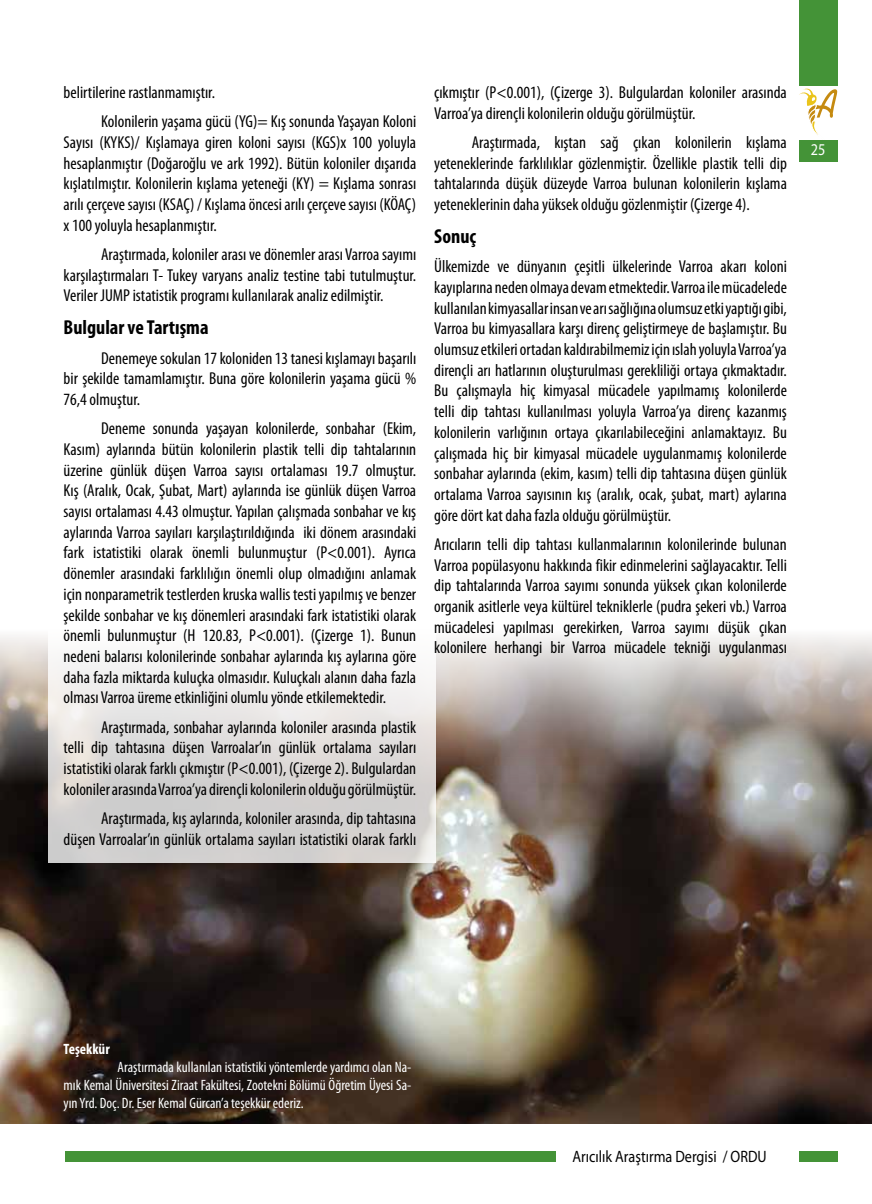
<style>
.page{position:relative;width:872px;height:1204px;background:#fff}
.page>*{position:absolute;margin:0;border:0;box-sizing:border-box;transform-origin:0 0}
.t1{font:700 condensed 20.25px "Myriad Pro";color:#000}
.t2{font:condensed 17.25px/20.7px "Myriad Pro";color:#000;text-align:justify}
.t3{font:16.5px "Myriad Pro";color:#000;scale:.86 1}
.t4{font:16.5px "Myriad Pro";color:#fff;scale:.86 1}
.t5{font:condensed 15px/18px "Myriad Pro";color:#fff;text-align:justify}
.t6{font:700 condensed 15px "Myriad Pro";color:#fff}
</style>
<div class="page">
<svg style="left:799px;top:88px;width:38px;height:47px"></svg>
<div style="left:799px;top:0;width:38px;height:85px;background:#449337"></div>
<div style="left:799px;top:140px;width:38px;height:22px;background:#449337"></div>
<div style="left:799px;top:1151px;width:38px;height:10px;background:#449337"></div>
<div style="left:65px;top:1151px;width:491px;height:10px;background:#449337"></div>
<img style="left:0;top:635px;width:872px;height:487px">
<div style="left:48px;top:520px;width:388px;height:342px;background:linear-gradient(to bottom,#fff,#cdcac9)"></div>
<p class="t2" style="left:101px;top:77px;width:317px;line-height:29.2px;text-indent:-38px">belirtilerine rastlanmamıştır.<br>Kolonilerin yaşama gücü (YG)= Kış sonunda Yaşayan Koloni</p>
<p class="t2" style="left:64px;top:132px;width:354px">Sayısı (KYKS)/ Kışlamaya giren koloni sayısı (KGS)x 100 yoluyla hesaplanmıştır (Doğaroğlu ve ark 1992). Bütün koloniler dışarıda kışlatılmıştır. Kolonilerin kışlama yeteneği (KY) = Kışlama sonrası arılı çerçeve sayısı (KSAÇ) / Kışlama öncesi arılı çerçeve sayısı (KÖAÇ) x 100 yoluyla hesaplanmıştır.</p>
<p class="t2" style="left:64px;top:244px;width:354px;text-indent:38px">Araştırmada, koloniler arası ve dönemler arası Varroa sayımı karşılaştırmaları T- Tukey varyans analiz testine tabi tutulmuştur.<br>Veriler JUMP istatistik programı kullanılarak analiz edilmiştir.</p>
<p class="t1" style="left:64px;top:315px;width:146px">Bulgular ve Tartışma</p>
<p class="t2" style="left:64px;top:347px;width:354px;text-indent:38px">Denemeye sokulan 17 koloniden 13 tanesi kışlamayı başarılı bir şekilde tamamlamıştır. Buna göre kolonilerin yaşama gücü % 76,4 olmuştur.</p>
<p class="t2" style="left:64px;top:418px;width:354px;text-indent:38px">Deneme sonunda yaşayan kolonilerde, sonbahar (Ekim, Kasım) aylarında bütün kolonilerin plastik telli dip tahtalarının üzerine günlük düşen Varroa sayısı ortalaması 19.7 olmuştur.<br>Kış (Aralık, Ocak, Şubat, Mart) aylarında ise günlük düşen Varroa sayısı ortalaması 4.43 olmuştur. Yapılan çalışmada sonbahar ve kış aylarında Varroa sayıları karşılaştırıldığında iki dönem arasındaki fark istatistiki olarak önemli bulunmuştur (P&lt;0.001). Ayrıca dönemler arasındaki farklılığın önemli olup olmadığını anlamak için nonparametrik testlerden kruska wallis testi yapılmış ve benzer şekilde sonbahar ve kış dönemleri arasındaki fark istatistiki olarak önemli bulunmuştur (H 120.83, P&lt;0.001). (Çizerge 1). Bunun nedeni balarısı kolonilerinde sonbahar aylarında kış aylarına göre daha fazla miktarda kuluçka olmasıdır. Kuluçkalı alanın daha fazla olması Varroa üreme etkinliğini olumlu yönde etkilemektedir.</p>
<p class="t2" style="left:64px;top:716px;width:354px;text-indent:38px">Araştırmada, sonbahar aylarında koloniler arasında plastik telli dip tahtasına düşen Varroalar’ın günlük ortalama sayıları istatistiki olarak farklı çıkmıştır (P&lt;0.001), (Çizerge 2). Bulgulardan koloniler arasında Varroa’ya dirençli kolonilerin olduğu görülmüştür.</p>
<p class="t2" style="left:64px;top:807px;width:354px;text-align:right">Araştırmada, kış aylarında, koloniler arasında, dip tahtasına<br>düşen Varroalar’ın günlük ortalama sayıları istatistiki olarak farklı</p>
<p class="t2" style="left:434px;top:82px;width:354px">çıkmıştır (P&lt;0.001), (Çizerge 3). Bulgulardan koloniler arasında<br>Varroa’ya dirençli kolonilerin olduğu görülmüştür.</p>
<p class="t2" style="left:434px;top:132px;width:354px;text-indent:38px">Araştırmada, kıştan sağ çıkan kolonilerin kışlama yeteneklerinde farklılıklar gözlenmiştir. Özellikle plastik telli dip tahtalarında düşük düzeyde Varroa bulunan kolonilerin kışlama yeteneklerinin daha yüksek olduğu gözlenmiştir (Çizerge 4).</p>
<p class="t1" style="left:434px;top:223px;width:43px">Sonuç</p>
<p class="t2" style="left:434px;top:256px;width:354px">Ülkemizde ve dünyanın çeşitli ülkelerinde Varroa akarı koloni kayıplarına neden olmaya devam etmektedir. Varroa ile mücadelede kullanılan kimyasallar insan ve arı sağlığına olumsuz etki yaptığı gibi, Varroa bu kimyasallara karşı direnç geliştirmeye de başlamıştır. Bu olumsuz etkileri ortadan kaldırabilmemiz için ıslah yoluyla Varroa’ya dirençli arı hatlarının oluşturulması gerekliliği ortaya çıkmaktadır.<br>Bu çalışmayla hiç kimyasal mücadele yapılmamış kolonilerde telli dip tahtası kullanılması yoluyla Varroa’ya direnç kazanmış kolonilerin varlığının ortaya çıkarılabileceğini anlamaktayız. Bu çalışmada hiç bir kimyasal mücadele uygulanmamış kolonilerde sonbahar aylarında (ekim, kasım) telli dip tahtasına düşen günlük ortalama Varroa sayısının kış (aralık, ocak, şubat, mart) aylarına göre dört kat daha fazla olduğu görülmüştür.</p>
<p class="t2" style="left:434px;top:533px;width:354px">Arıcıların telli dip tahtası kullanmalarının kolonilerinde bulunan Varroa popülasyonu hakkında fikir edinmelerini sağlayacaktır. Telli dip tahtalarında Varroa sayımı sonunda yüksek çıkan kolonilerde organik asitlerle veya kültürel tekniklerle (pudra şekeri vb.) Varroa mücadelesi yapılması gerekirken, Varroa sayımı düşük çıkan kolonilere herhangi bir Varroa mücadele tekniği uygulanması</p>
<p class="t4" style="left:811px;top:140px;width:18px">25</p>
<p class="t6" style="left:64px;top:1039px;width:48px">Teşekkür</p>
<p class="t5" style="left:64px;top:1057px;width:349px;text-indent:54px">Araştırmada kullanılan istatistiki yöntemlerde yardımcı olan Na&shy;mık Kemal Üniversitesi Ziraat Fakültesi, Zootekni Bölümü Öğretim Üyesi Sa&shy;yın Yrd. Doç. Dr. Eser Kemal Gürcan’a teşekkür ederiz.</p>
<p class="t3" style="left:572px;top:1146px;width:227px">Arıcılık Araştırma Dergisi / ORDU</p>
</div>
